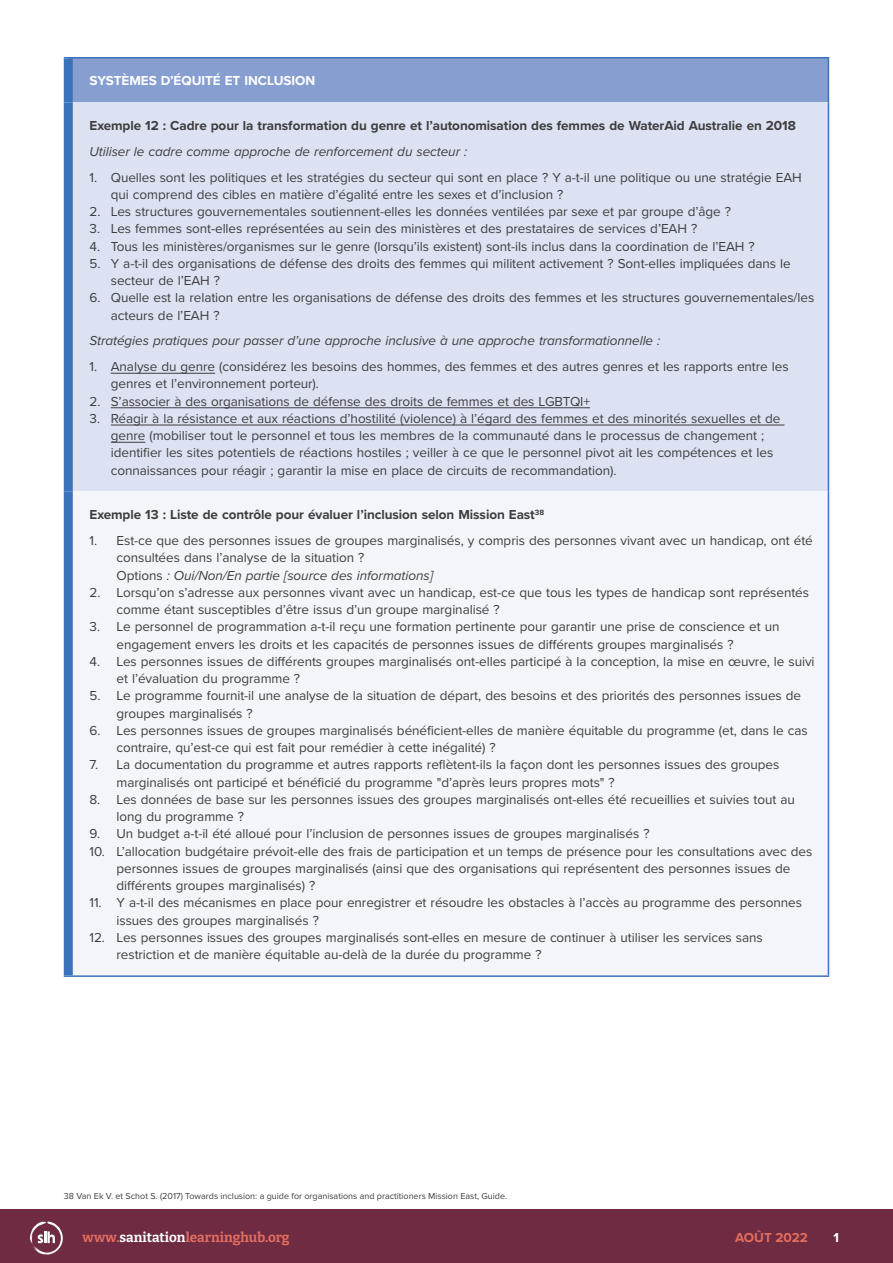
<style>
.page{position:relative;width:893px;height:1263px;background:#fff}
.page>*{position:absolute;margin:0;border:0;box-sizing:border-box;transform-origin:0 0}
.t1{font:13.5px/17.2px "Proxima Nova";letter-spacing:-.005em;color:#3e3e3f}
.Body{font:700 13.5px "Proxima Nova";letter-spacing:-.005em;color:#3e3e3f}
.Body-2{font:italic 13.5px "Proxima Nova";letter-spacing:-.005em;color:#3e3e3f}
.t2{font:100 13.5px "Bitter";color:#e46d5f}
.Body-3{font:700 13.5px "Proxima Nova";letter-spacing:-.005em;color:#fff}
.t3{font:700 13.5px "Proxima Nova";color:#e46d5f}
.Footnote{font:9px "Proxima Nova";color:#3e3e3f}
.s1{font-style:italic}
.s2{color:#fff}
</style>
<div class="page">
<div style="left:68px;top:58px;width:760px;height:44px;background:#879ed0"></div>
<div style="left:68px;top:102px;width:760px;height:390px;background:#dce2f2"></div>
<div style="left:68px;top:492px;width:760px;height:484px;background:#f3f5fa"></div>
<div style="left:64px;top:58px;width:9px;height:44px;background:#3b73ba"></div>
<div style="left:64px;top:102px;width:9px;height:390px;background:#3b73ba"></div>
<div style="left:64px;top:492px;width:9px;height:483px;background:#3b73ba"></div>
<hr style="left:828px;top:58px;width:1px;height:44px;background:#3b73ba">
<hr style="left:828px;top:102px;width:1px;height:390px;background:#3b73ba">
<hr style="left:828px;top:492px;width:1px;height:483px;background:#3b73ba">
<hr style="left:64px;top:57px;width:765px;height:1px;background:#3b73ba">
<hr style="left:64px;top:975px;width:765px;height:2px;background:#3b73ba">
<hr style="left:111px;top:373px;width:104px;height:1px;background:#3e3e3f">
<hr style="left:111px;top:407px;width:479px;height:1px;background:#3e3e3f">
<hr style="left:111px;top:425px;width:673px;height:1px;background:#3e3e3f">
<hr style="left:111px;top:442px;width:34px;height:1px;background:#3e3e3f">
<div style="left:0;top:1209px;width:893px;height:54px;background:#6e2b41"></div>
<svg style="left:30px;top:1221px;width:33px;height:34px"></svg>
<p class="Body-3" style="left:90px;top:71px;width:227px">SYSTÈMES D’ÉQUITÉ ET INCLUSION</p>
<p class="Body" style="left:90px;top:116px;width:708px">Exemple 12 : Cadre pour la transformation du genre et l’autonomisation des femmes de WaterAid Australie en 2018</p>
<p class="Body-2" style="left:90px;top:141px;width:379px">Utiliser le cadre comme approche de renforcement du secteur :</p>
<p class="t1" style="left:111px;top:168px;width:693px;text-indent:-21px">1. Quelles sont les politiques et les stratégies du secteur qui sont en place ? Y a-t-il une politique ou une stratégie EAH qui comprend des cibles en matière d’égalité entre les sexes et d’inclusion ?</p>
<p class="t1" style="left:90px;top:202px;width:643px">2. Les structures gouvernementales soutiennent-elles les données ventilées par sexe et par groupe d’âge ?</p>
<p class="t1" style="left:90px;top:220px;width:609px">3. Les femmes sont-elles représentées au sein des ministères et des prestataires de services d’EAH ?</p>
<p class="t1" style="left:90px;top:237px;width:667px">4. Tous les ministères/organismes sur le genre (lorsqu’ils existent) sont-ils inclus dans la coordination de l’EAH ?</p>
<p class="t1" style="left:111px;top:254px;width:681px;text-indent:-21px">5. Y a-t-il des organisations de défense des droits des femmes qui militent activement ? Sont-elles impliquées dans le secteur de l’EAH ?</p>
<p class="t1" style="left:111px;top:289px;width:705px;text-indent:-21px">6. Quelle est la relation entre les organisations de défense des droits des femmes et les structures gouvernementales/les acteurs de l’EAH ?</p>
<p class="Body-2" style="left:90px;top:331px;width:572px">Stratégies pratiques pour passer d’une approche inclusive à une approche transformationnelle :</p>
<p class="t1" style="left:111px;top:357px;width:679px;text-indent:-21px">1. Analyse du genre (considérez les besoins des hommes, des femmes et des autres genres et les rapports entre les genres et l’environnement porteur).</p>
<p class="t1" style="left:90px;top:392px;width:502px">2. S’associer à des organisations de défense des droits de femmes et des LGBTQI+</p>
<p class="t1" style="left:111px;top:409px;width:671px;text-indent:-21px">3. Réagir à la résistance et aux réactions d’hostilité (violence) à l’égard des femmes et des minorités sexuelles et de genre (mobiliser tout le personnel et tous les membres de la communauté dans le processus de changement ; identifier les sites potentiels de réactions hostiles ; veiller à ce que le personnel pivot ait les compétences et les connaissances pour réagir ; garantir la mise en place de circuits de recommandation).</p>
<p class="Body" style="left:90px;top:505px;width:456px">Exemple 13 : Liste de contrôle pour évaluer l’inclusion selon Mission East<sup>38</sup></p>
<p class="t1" style="left:117px;top:531px;width:698px;text-indent:-27px">1. Est-ce que des personnes issues de groupes marginalisés, y compris des personnes vivant avec un handicap, ont été consultées dans l’analyse de la situation ?<br>Options <span class="s1">: Oui/Non/En partie [source des informations]</span></p>
<p class="t1" style="left:117px;top:583px;width:694px;text-indent:-27px">2. Lorsqu’on s’adresse aux personnes vivant avec un handicap, est-ce que tous les types de handicap sont représentés comme étant susceptibles d’être issus d’un groupe marginalisé ?</p>
<p class="t1" style="left:117px;top:618px;width:665px;text-indent:-27px">3. Le personnel de programmation a-t-il reçu une formation pertinente pour garantir une prise de conscience et un engagement envers les droits et les capacités de personnes issues de différents groupes marginalisés ?</p>
<p class="t1" style="left:117px;top:652px;width:700px;text-indent:-27px">4. Les personnes issues de différents groupes marginalisés ont-elles participé à la conception, la mise en œuvre, le suivi et l’évaluation du programme ?</p>
<p class="t1" style="left:117px;top:687px;width:686px;text-indent:-27px">5. Le programme fournit-il une analyse de la situation de départ, des besoins et des priorités des personnes issues de groupes marginalisés ?</p>
<p class="t1" style="left:117px;top:721px;width:693px;text-indent:-27px">6. Les personnes issues de groupes marginalisés bénéficient-elles de manière équitable du programme (et, dans le cas contraire, qu’est-ce qui est fait pour remédier à cette inégalité) ?</p>
<p class="t1" style="left:117px;top:756px;width:664px;text-indent:-27px">7. La documentation du programme et autres rapports reflètent-ils la façon dont les personnes issues des groupes marginalisés ont participé et bénéficié du programme "d’après leurs propres mots" ?</p>
<p class="t1" style="left:117px;top:790px;width:680px;text-indent:-27px">8. Les données de base sur les personnes issues des groupes marginalisés ont-elles été recueillies et suivies tout au long du programme ?</p>
<p class="t1" style="left:90px;top:825px;width:562px">9. Un budget a-t-il été alloué pour l’inclusion de personnes issues de groupes marginalisés ?</p>
<p class="t1" style="left:117px;top:842px;width:697px;text-indent:-27px">10. L’allocation budgétaire prévoit-elle des frais de participation et un temps de présence pour les consultations avec des personnes issues de groupes marginalisés (ainsi que des organisations qui représentent des personnes issues de différents groupes marginalisés) ?</p>
<p class="t1" style="left:117px;top:894px;width:687px;text-indent:-27px">11. Y a-t-il des mécanismes en place pour enregistrer et résoudre les obstacles à l’accès au programme des personnes issues des groupes marginalisés ?</p>
<p class="t1" style="left:117px;top:928px;width:648px;text-indent:-27px">12. Les personnes issues des groupes marginalisés sont-elles en mesure de continuer à utiliser les services sans restriction et de manière équitable au-delà de la durée du programme ?</p>
<p class="Footnote" style="left:64px;top:1189px;width:445px">38 Van Ek V. et Schot S. (2017) Towards inclusion: a guide for organisations and practitioners Mission East, Guide.</p>
<p class="t2" style="left:83px;top:1229px;width:209px">www.<span class="s2">sanitation</span>learninghub.org</p>
<p class="t3" style="left:735px;top:1227px;width:74px">AOÛT 2022</p>
<p class="Body-3" style="left:833px;top:1227px;width:7px">1</p>
</div>
